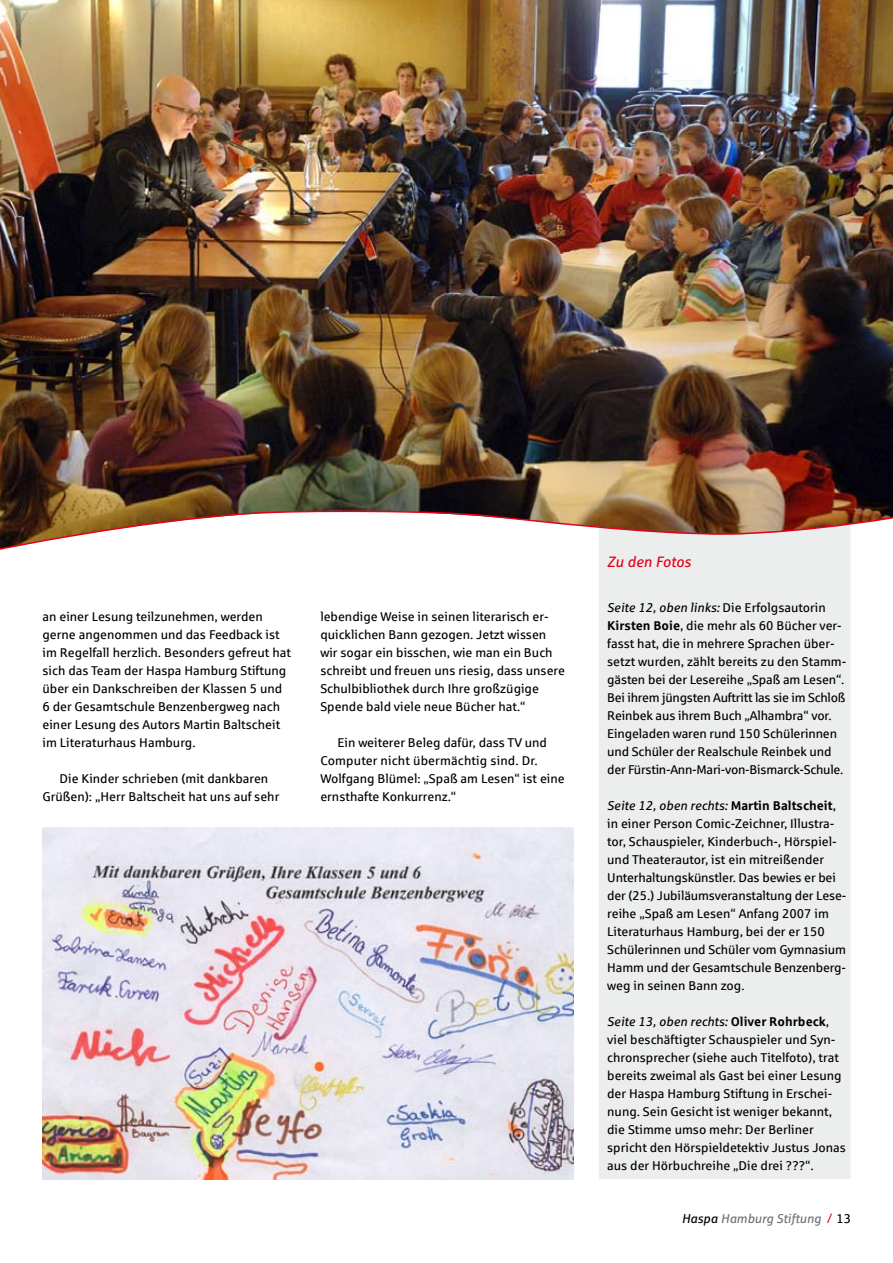
<style>
.page{position:relative;width:893px;height:1263px;background:#fff}
.page>*{position:absolute;margin:0;border:0;box-sizing:border-box;transform-origin:0 0}
.t1{font:italic 15px "Sparkasse Rg";color:#e2001a}
.t2{font:12.75px/18px "Sparkasse Rg";color:#000}
.t3{font:italic 12.75px "Sparkasse Rg";color:#707173}
.s1{font-style:italic}
.s2{font-weight:700}
.s3{color:#000}
.s4{color:#e2001a}
.s5{font-style:normal;color:#000}
</style>
<div class="page">
<div style="left:599px;top:551px;width:251px;height:628px;background:#eceded"></div>
<img style="left:0;top:0;width:893px;height:508px">
<img style="left:0;top:508px;width:893px;height:43px">
<img style="left:43px;top:828px;width:530px;height:351px">
<p class="t2" style="left:43px;top:607px;width:250px">an einer Lesung teilzunehmen, werden gerne angenommen und das Feedback ist im Regelfall herzlich. Besonders gefreut hat sich das Team der Haspa Hamburg Stiftung über ein Dankschreiben der Klassen 5 und 6 der Gesamtschule Benzenbergweg nach einer Lesung des Autors Martin Baltscheit im Literaturhaus Hamburg.</p>
<p class="t2" style="left:43px;top:769px;width:238px;text-align:center">Die Kinder schrieben (mit dankbaren<br>Grüßen): „Herr Baltscheit hat uns auf sehr</p>
<p class="t2" style="left:320px;top:607px;width:246px">lebendige Weise in seinen literarisch er&shy;quicklichen Bann gezogen. Jetzt wissen wir sogar ein bisschen, wie man ein Buch schreibt und freuen uns riesig, dass unsere Schulbibliothek durch Ihre großzügige Spende bald viele neue Bücher hat.“</p>
<p class="t2" style="left:320px;top:733px;width:246px;text-indent:17px">Ein weiterer Beleg dafür, dass TV und Computer nicht übermächtig sind. Dr.<br>Wolfgang Blümel: „Spaß am Lesen“ ist eine ernsthafte Konkurrenz.“</p>
<p class="t1" style="left:607px;top:553px;width:85px">Zu den Fotos</p>
<p class="t2" style="left:607px;top:598px;width:241px"><span class="s1">Seite 12, oben links:</span> Die Erfolgsautorin <span class="s2">Kirsten Boie</span>, die mehr als 60 Bücher ver&shy;fasst hat, die in mehrere Sprachen über&shy;setzt wurden, zählt bereits zu den Stamm&shy;gästen bei der Lesereihe „Spaß am Lesen“.<br>Bei ihrem jüngsten Auftritt las sie im Schloß Reinbek aus ihrem Buch „Alhambra“ vor.<br>Eingeladen waren rund 150 Schülerinnen und Schüler der Realschule Reinbek und der Fürstin-Ann-Mari-von-Bismarck-Schule.</p>
<p class="t2" style="left:607px;top:796px;width:241px"><span class="s1">Seite 12, oben rechts:</span> <span class="s2">Martin Baltscheit</span>, in einer Person Comic-Zeichner, Illustra&shy;tor, Schauspieler, Kinderbuch-, Hörspiel&shy;und Theaterautor, ist ein mitreißender Unterhaltungskünstler. Das bewies er bei der (25.) Jubiläumsveranstaltung der Lese&shy;reihe „Spaß am Lesen“ Anfang 2007 im Literaturhaus Hamburg, bei der er 150<br>Schülerinnen und Schüler vom Gymnasium Hamm und der Gesamtschule Benzenberg&shy;weg in seinen Bann zog.</p>
<p class="t2" style="left:607px;top:1012px;width:240px"><span class="s1">Seite 13, oben rechts:</span> <span class="s2">Oliver Rohrbeck</span>, viel beschäftigter Schauspieler und Syn&shy;chronsprecher (siehe auch Titelfoto), trat bereits zweimal als Gast bei einer Lesung der Haspa Hamburg Stiftung in Erschei&shy;nung. Sein Gesicht ist weniger bekannt, die Stimme umso mehr: Der Berliner spricht den Hörspieldetektiv Justus Jonas aus der Hörbuchreihe „Die drei ???“.</p>
<p class="t3" style="left:682px;top:1211px;width:171px"><span class="s3">Haspa</span> Hamburg Stiftung <span class="s4">/</span> <span class="s5">13</span></p>
</div>
